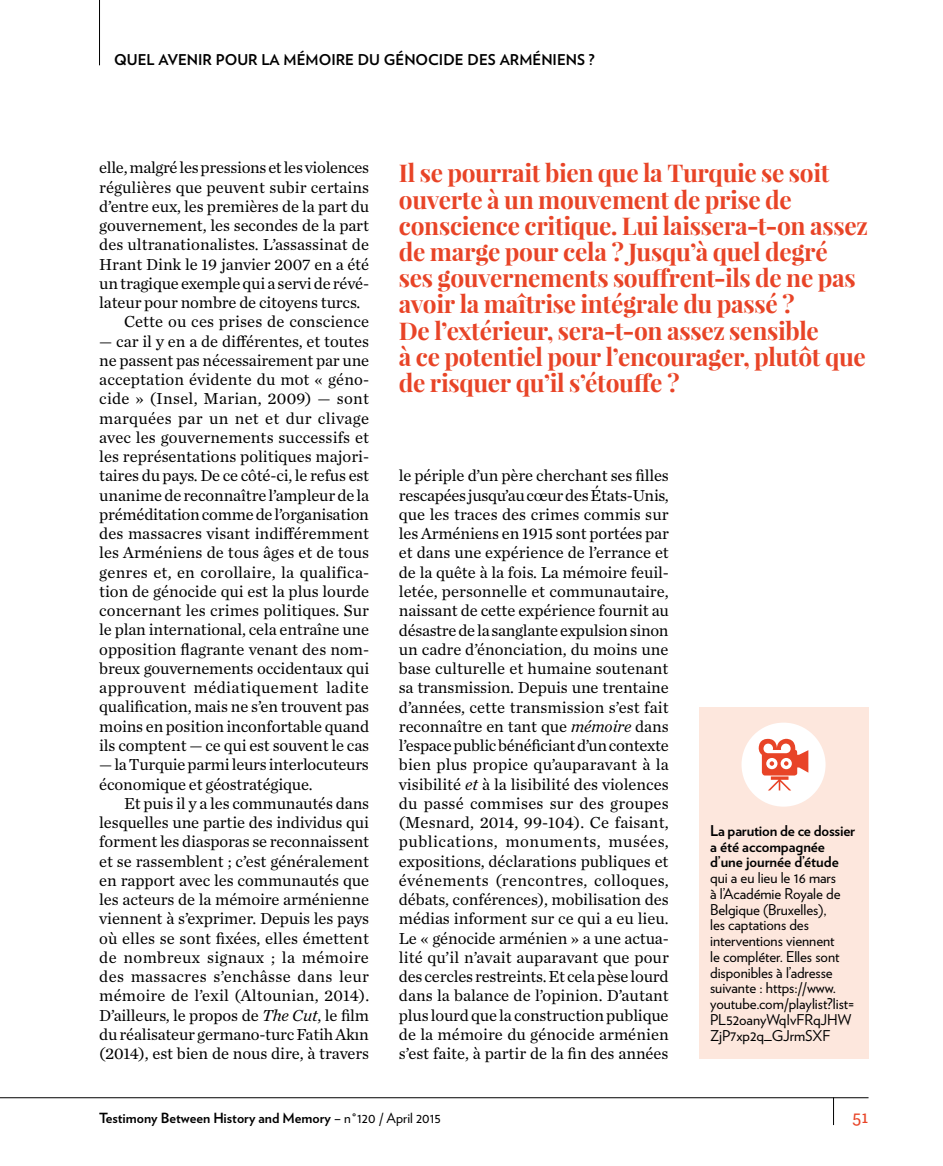
<style>
.page{position:relative;width:943px;height:1166px;background:#fff}
.page>*{position:absolute;margin:0;border:0;box-sizing:border-box;transform-origin:0 0}
.t1{font:700 24.5px/26.2px "Playfair Display";letter-spacing:-.01em;color:#e84427}
.t2{font:17.5px "Fengardo Neue";color:#e84427}
.t3{font:16.62px/19.2px "Chronicle Text G1";letter-spacing:-.01em;color:#000;text-align:justify}
.t4{font:14.88px/15.8px "Verlag";letter-spacing:-.005em;color:#000}
.t5{font:700 14.88px/15.8px "Verlag";letter-spacing:-.005em;color:#000}
.t6{font:700 14px "Verlag";color:#000}
.s1{font-style:italic}
.s2{font-weight:400}
</style>
<div class="page">
<hr style="left:0;top:1097px;width:868px;height:1px;background:#000">
<svg style="left:833px;top:1097px;width:1px;height:28px"></svg>
<hr style="left:99px;top:0;width:1px;height:65px;background:#000">
<div style="left:698px;top:707px;width:170px;height:352px;background:#fde7dd"></div>
<div style="left:741px;top:722px;width:84px;height:84px;background:#fff;border-radius:50%"></div>
<svg style="left:758px;top:738px;width:50px;height:52px"></svg>
<p class="t5" style="left:114px;top:51px;width:482px">QUEL AVENIR POUR LA MÉMOIRE DU GÉNOCIDE DES ARMÉNIENS ?</p>
<p class="t3" style="left:99px;top:157px;width:271px">elle, malgré les pressions et les violences</p>
<p class="t3" style="left:99px;top:176px;width:271px">régulières que peuvent subir certains</p>
<p class="t3" style="left:99px;top:196px;width:271px">d’entre eux, les premières de la part du</p>
<p class="t3" style="left:99px;top:215px;width:271px">gouvernement, les secondes de la part</p>
<p class="t3" style="left:99px;top:234px;width:271px">des ultranationalistes. L’assassinat de</p>
<p class="t3" style="left:99px;top:253px;width:271px">Hrant Dink le 19 janvier 2007 en a été</p>
<p class="t3" style="left:99px;top:273px;width:271px">un tragique exemple qui a servi de révé-</p>
<p class="t3" style="left:99px;top:292px;width:262px">lateur pour nombre de citoyens turcs.</p>
<p class="t3" style="left:124px;top:311px;width:246px">Cette ou ces prises de conscience</p>
<p class="t3" style="left:99px;top:330px;width:271px">— car il y en a de différentes, et toutes ne passent pas nécessairement par une acceptation évidente du mot « géno&shy;cide » (Insel, Marian, 2009) — sont marquées par un net et dur clivage avec les gouvernements successifs et les représentations politiques majori&shy;taires du pays. De ce côté-ci, le refus est unanime de reconnaître l’ampleur de la préméditation comme de l’organisation des massacres visant indifféremment les Arméniens de tous âges et de tous genres et, en corollaire, la qualifica&shy;tion de génocide qui est la plus lourde concernant les crimes politiques. Sur le plan international, cela entraîne une opposition flagrante venant des nom&shy;breux gouvernements occidentaux qui approuvent médiatiquement ladite qualification, mais ne s’en trouvent pas moins en position inconfortable quand ils comptent — ce qui est souvent le cas</p>
<p class="t3" style="left:99px;top:754px;width:271px">— la Turquie parmi leurs interlocuteurs économique et géostratégique.</p>
<p class="t3" style="left:99px;top:793px;width:271px;text-indent:25px">Et puis il y a les communautés dans lesquelles une partie des individus qui forment les diasporas se reconnaissent et se rassemblent ; c’est généralement en rapport avec les communautés que les acteurs de la mémoire arménienne viennent à s’exprimer. Depuis les pays où elles se sont fixées, elles émettent de nombreux signaux ; la mémoire des massacres s’enchâsse dans leur mémoire de l’exil (Altounian, 2014).<br>D’ailleurs, le propos de <span class="s1">The Cut</span>, le film du réalisateur germano-turc Fatih Akın (2014), est bien de nous dire, à travers</p>
<p class="t1" style="left:399px;top:159px;width:470px">Il se pourrait bien que la Turquie se soit ouverte à un mouvement de prise de conscience critique. Lui laissera-t-on assez de marge pour cela ? Jusqu’à quel degré ses gouvernements souffrent-ils de ne pas avoir la maîtrise intégrale du passé ?<br>De l’extérieur, sera-t-on assez sensible<br>à ce potentiel pour l’encourager, plutôt que de risquer qu’il s’étouffe ?</p>
<p class="t3" style="left:399px;top:465px;width:271px">le périple d’un père cherchant ses filles rescapées jusqu’au cœur des États-Unis, que les traces des crimes commis sur les Arméniens en 1915 sont portées par et dans une expérience de l’errance et de la quête à la fois. La mémoire feuil&shy;letée, personnelle et communautaire, naissant de cette expérience fournit au désastre de la sanglante expulsion sinon un cadre d’énonciation, du moins une base culturelle et humaine soutenant sa transmission. Depuis une trentaine d’années, cette transmission s’est fait reconnaître en tant que <span class="s1">mémoire</span> dans l’espace public bénéficiant d’un contexte bien plus propice qu’auparavant à la visibilité <span class="s1">et</span> à la lisibilité des violences du passé commises sur des groupes (Mesnard, 2014, 99-104). Ce faisant, publications, monuments, musées, expositions, déclarations publiques et événements (rencontres, colloques, débats, conférences), mobilisation des médias informent sur ce qui a eu lieu.<br>Le « génocide arménien » a une actua&shy;lité qu’il n’avait auparavant que pour des cercles restreints. Et cela pèse lourd dans la balance de l’opinion. D’autant plus lourd que la construction publique de la mémoire du génocide arménien s’est faite, à partir de la fin des années</p>
<p class="t5" style="left:710px;top:822px;width:146px">La parution de ce dossier a été accompagnée d’une journée d’étude</p>
<p class="t4" style="left:710px;top:869px;width:146px">qui a eu lieu le 16 mars<br>à l’Académie Royale de<br>Belgique (Bruxelles),<br>les captations des interventions viennent<br>le compléter. Elles sont disponibles à l’adresse suivante : https://www. youtube.com/playlist?list=<br>PL52oanyWqIvFRqJHW<br>ZjP7xp2q_GJrmSXF</p>
<p class="t6" style="left:99px;top:1106px;width:343px">Testimony Between History and Memory <span class="s2">– n°120 / April 2015</span></p>
<p class="t2" style="left:852px;top:1106px;width:18px">51</p>
</div>
